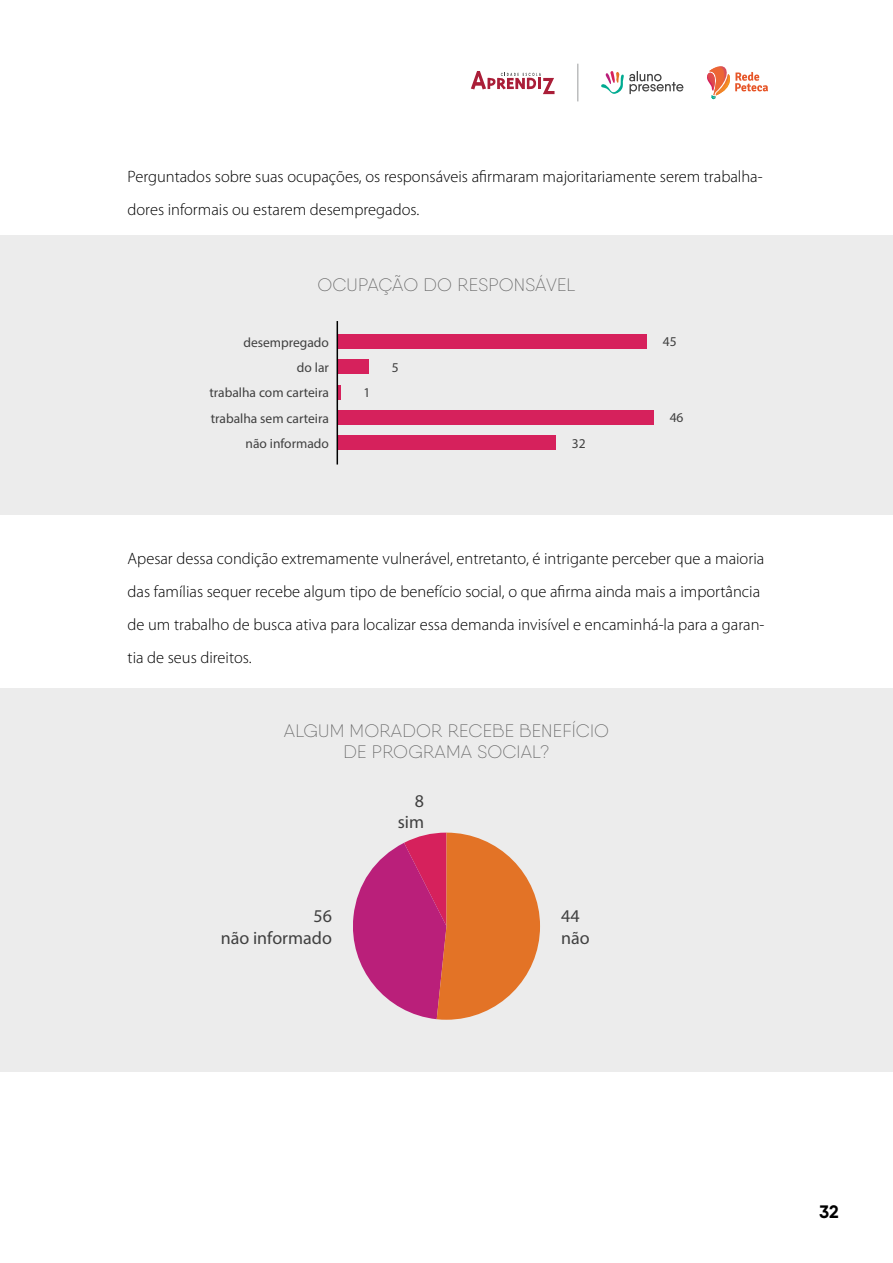
<style>
.page{position:relative;width:893px;height:1263px;background:#fff}
.page>*{position:absolute;margin:0;border:0;box-sizing:border-box;transform-origin:0 0}
.t1{font:200 18px/21.6px "Qanelas";letter-spacing:.01em;color:#666;text-align:center}
.t2{font:18px/21.6px "Myriad Pro";color:#404040;text-align:right}
.t3{font:700 18px "Qanelas";color:#000}
.t4{font:300 16.5px/33px "Myriad Pro";color:#000}
.t5{font:13.5px/25.3px "Myriad Pro";color:#404040;text-align:right}
</style>
<div class="page">
<svg style="left:471px;top:71px;width:83px;height:23px"></svg>
<svg style="left:601px;top:71px;width:82px;height:24px"></svg>
<svg style="left:707px;top:66px;width:61px;height:33px"></svg>
<hr style="left:578px;top:64px;width:1px;height:37px;background:#9a9c9d">
<div style="left:0;top:235px;width:893px;height:280px;background:#ececec"></div>
<div style="left:0;top:688px;width:893px;height:383px;background:#ececec"></div>
<div style="left:338px;top:436px;width:217px;height:14px;background:#d6215c"></div>
<div style="left:338px;top:410px;width:315px;height:15px;background:#d6215c"></div>
<svg style="left:338px;top:385px;width:2px;height:14px"></svg>
<div style="left:338px;top:360px;width:30px;height:14px;background:#d6215c"></div>
<div style="left:338px;top:334px;width:308px;height:15px;background:#d6215c"></div>
<hr style="left:337px;top:321px;width:1px;height:143px;background:#000">
<svg style="left:353px;top:833px;width:187px;height:187px"></svg>
<p class="t4" style="left:128px;top:161px;width:637px">Perguntados sobre suas ocupações, os responsáveis afirmaram majoritariamente serem trabalha&shy;dores informais ou estarem desempregados.</p>
<p class="t1" style="left:317px;top:273px;width:260px">OCUPAÇÃO DO RESPONSÁVEL</p>
<p class="t5" style="left:243px;top:329px;width:87px">desempregado</p>
<p class="t5" style="left:663px;top:329px;width:15px">45</p>
<p class="t5" style="left:209px;top:354px;width:121px">do lar<br>trabalha com carteira trabalha sem carteira não informado</p>
<p class="t5" style="left:392px;top:354px;width:8px">5</p>
<p class="t5" style="left:364px;top:380px;width:8px">1</p>
<p class="t5" style="left:670px;top:405px;width:15px">46</p>
<p class="t5" style="left:572px;top:430px;width:15px">32</p>
<p class="t4" style="left:128px;top:542px;width:638px">Apesar dessa condição extremamente vulnerável, entretanto, é intrigante perceber que a maioria das famílias sequer recebe algum tipo de benefício social, o que afirma ainda mais a importância de um trabalho de busca ativa para localizar essa demanda invisível e encaminhá-la para a garan&shy;tia de seus direitos.</p>
<p class="t1" style="left:284px;top:719px;width:327px">ALGUM MORADOR RECEBE BENEFÍCIO<br>DE PROGRAMA SOCIAL?</p>
<p class="t2" style="left:221px;top:905px;width:113px">56<br>não informado</p>
<p class="t2" style="left:398px;top:789px;width:28px">8 sim</p>
<p class="t2" style="left:561px;top:905px;width:30px;text-align:left">44 não</p>
<p class="t3" style="left:820px;top:1201px;width:21px">32</p>
</div>
